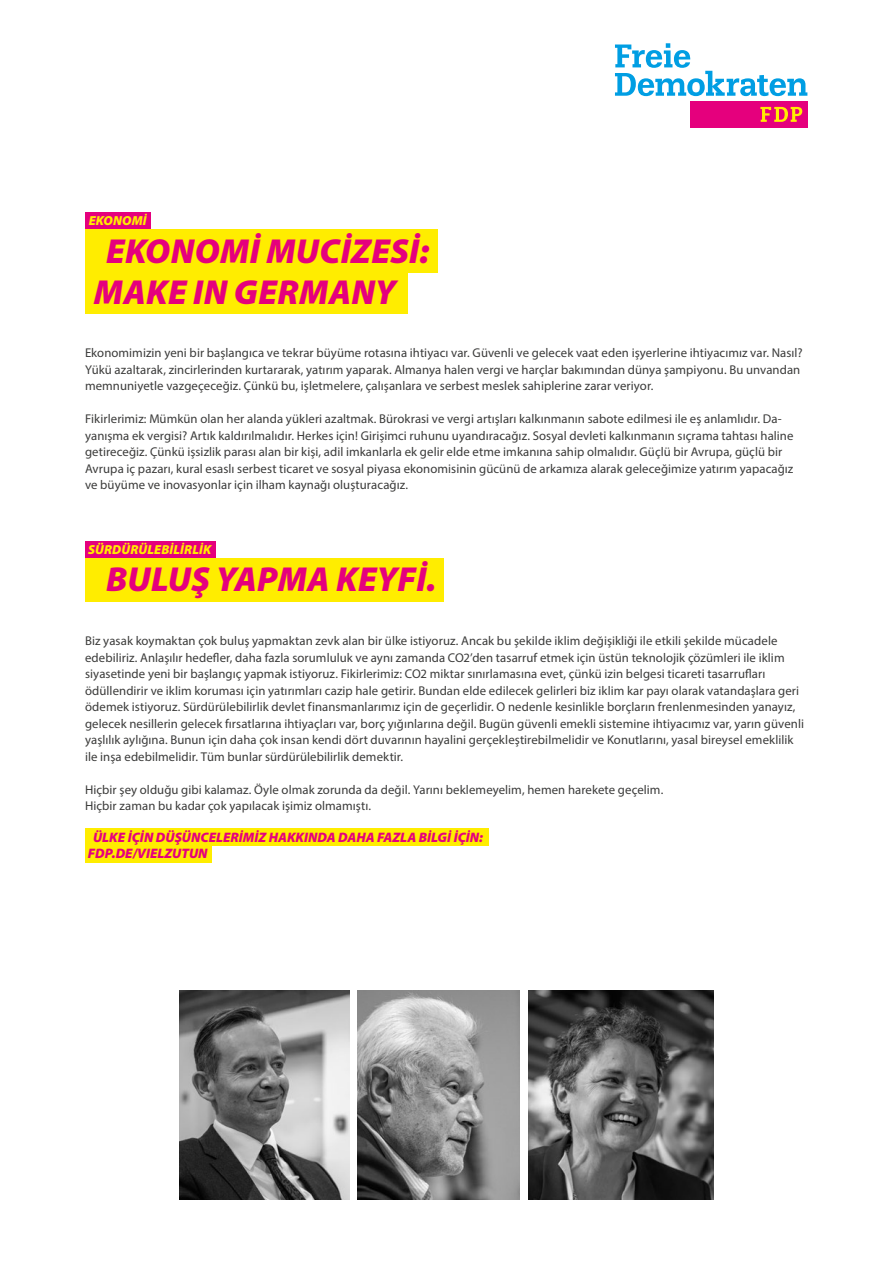
<style>
.page{position:relative;width:893px;height:1263px;background:#fff}
.page>*{position:absolute;margin:0;border:0;box-sizing:border-box;transform-origin:0 0}
.t1{font:italic 900 34.8px/41.1px "Myriad Pro";letter-spacing:.01em;color:#e5007d}
.t2{font:italic 900 13.8px "Myriad Pro";color:#e5007d}
.t3{font:italic 900 13.2px "Myriad Pro";letter-spacing:.01em;color:#ffed00}
.t4{font:12.75px/16.5px "Myriad Pro";letter-spacing:.005em;color:#3b3b3a}
</style>
<div class="page">
<div style="left:85px;top:213px;width:66px;height:16px;background:#e5007d"></div>
<div style="left:85px;top:270px;width:323px;height:44px;background:#ffed00"></div>
<div style="left:85px;top:229px;width:352px;height:44px;background:#ffed00"></div>
<svg style="left:615px;top:43px;width:192px;height:53px"></svg>
<div style="left:690px;top:101px;width:117px;height:27px;background:#e5007d"></div>
<svg style="left:760px;top:107px;width:42px;height:15px"></svg>
<div style="left:85px;top:541px;width:130px;height:17px;background:#e5007d"></div>
<div style="left:85px;top:558px;width:359px;height:43px;background:#ffed00"></div>
<div style="left:85px;top:828px;width:403px;height:18px;background:#ffed00"></div>
<div style="left:85px;top:845px;width:127px;height:17px;background:#ffed00"></div>
<img style="left:179px;top:991px;width:170px;height:208px">
<img style="left:358px;top:991px;width:161px;height:208px">
<img style="left:528px;top:991px;width:186px;height:208px">
<p class="t3" style="left:89px;top:214px;width:59px">EKONOMİ</p>
<p class="t1" style="left:94px;top:231px;width:337px;text-indent:12px">EKONOMİ MUCİZESİ:<br>MAKE IN GERMANY</p>
<p class="t4" style="left:85px;top:344px;width:719px">Ekonomimizin yeni bir başlangıca ve tekrar büyüme rotasına ihtiyacı var. Güvenli ve gelecek vaat eden işyerlerine ihtiyacımız var. Nasıl?<br>Yükü azaltarak, zincirlerinden kurtararak, yatırım yaparak. Almanya halen vergi ve harçlar bakımından dünya şampiyonu. Bu unvandan memnuniyetle vazgeçeceğiz. Çünkü bu, işletmelere, çalışanlara ve serbest meslek sahiplerine zarar veriyor.</p>
<p class="t4" style="left:85px;top:410px;width:710px">Fikirlerimiz: Mümkün olan her alanda yükleri azaltmak. Bürokrasi ve vergi artışları kalkınmanın sabote edilmesi ile eş anlamlıdır. Da&shy;yanışma ek vergisi? Artık kaldırılmalıdır. Herkes için! Girişimci ruhunu uyandıracağız. Sosyal devleti kalkınmanın sıçrama tahtası haline getireceğiz. Çünkü işsizlik parası alan bir kişi, adil imkanlarla ek gelir elde etme imkanına sahip olmalıdır. Güçlü bir Avrupa, güçlü bir Avrupa iç pazarı, kural esaslı serbest ticaret ve sosyal piyasa ekonomisinin gücünü de arkamıza alarak geleceğimize yatırım yapacağız ve büyüme ve inovasyonlar için ilham kaynağı oluşturacağız.</p>
<p class="t3" style="left:88px;top:542px;width:125px">SÜRDÜRÜLEBİLİRLİK</p>
<p class="t1" style="left:106px;top:560px;width:332px">BULUŞ YAPMA KEYFİ.</p>
<p class="t4" style="left:85px;top:633px;width:720px">Biz yasak koymaktan çok buluş yapmaktan zevk alan bir ülke istiyoruz. Ancak bu şekilde iklim değişikliği ile etkili şekilde mücadele edebiliriz. Anlaşılır hedefler, daha fazla sorumluluk ve aynı zamanda CO2’den tasarruf etmek için üstün teknolojik çözümleri ile iklim siyasetinde yeni bir başlangıç yapmak istiyoruz. Fikirlerimiz: CO2 miktar sınırlamasına evet, çünkü izin belgesi ticareti tasarrufları ödüllendirir ve iklim koruması için yatırımları cazip hale getirir. Bundan elde edilecek gelirleri biz iklim kar payı olarak vatandaşlara geri ödemek istiyoruz. Sürdürülebilirlik devlet finansmanlarımız için de geçerlidir. O nedenle kesinlikle borçların frenlenmesinden yanayız, gelecek nesillerin gelecek fırsatlarına ihtiyaçları var, borç yığınlarına değil. Bugün güvenli emekli sistemine ihtiyacımız var, yarın güvenli yaşlılık aylığına. Bunun için daha çok insan kendi dört duvarının hayalini gerçekleştirebilmelidir ve Konutlarını, yasal bireysel emeklilik ile inşa edebilmelidir. Tüm bunlar sürdürülebilirlik demektir.</p>
<p class="t4" style="left:85px;top:781px;width:580px">Hiçbir şey olduğu gibi kalamaz. Öyle olmak zorunda da değil. Yarını beklemeyelim, hemen harekete geçelim.</p>
<p class="t4" style="left:85px;top:798px;width:287px">Hiçbir zaman bu kadar çok yapılacak işimiz olmamıştı.</p>
<p class="t2" style="left:93px;top:829px;width:392px">ÜLKE İÇİN DÜŞÜNCELERİMİZ HAKKINDA DAHA FAZLA BİLGİ İÇİN:</p>
<p class="t2" style="left:88px;top:846px;width:121px">FDP.DE/VIELZUTUN</p>
</div>
